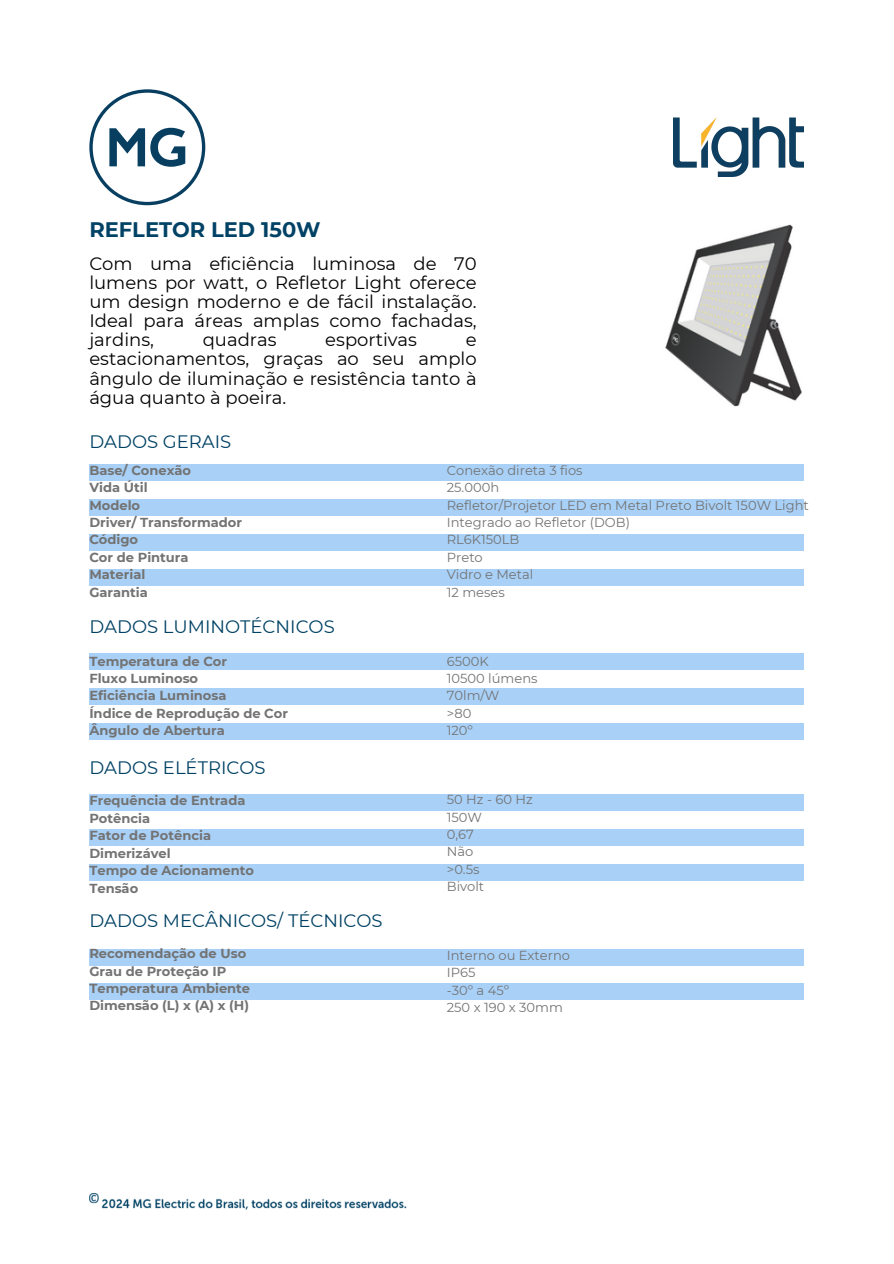
<style>
.page{position:relative;width:894px;height:1264px;background:#fff}
.page>*{position:absolute;margin:0;border:0;box-sizing:border-box;transform-origin:0 0}
.t1{font:700 21px "Montserrat";color:#004265}
.t2{font:18px/19.2px "Montserrat";color:#000;text-align:justify}
.t3{font:18px "Montserrat";color:#004265}
.t4{font:700 13.05px/17.4px "Montserrat";color:#737373}
.t5{font:13.05px "Montserrat";color:#737373}
</style>
<div class="page">
<img style="left:89px;top:1193px;width:318px;height:17px">
<svg style="left:89px;top:89px;width:116px;height:116px"></svg>
<img style="left:665px;top:225px;width:137px;height:182px">
<img style="left:673px;top:118px;width:130px;height:58px">
<div style="left:90px;top:464px;width:713px;height:17px;background:#a9d1f8"></div>
<div style="left:90px;top:499px;width:713px;height:16px;background:#a9d1f8"></div>
<div style="left:90px;top:534px;width:713px;height:17px;background:#a9d1f8"></div>
<div style="left:90px;top:569px;width:713px;height:16px;background:#a9d1f8"></div>
<div style="left:90px;top:653px;width:713px;height:16px;background:#a9d1f8"></div>
<div style="left:90px;top:688px;width:713px;height:16px;background:#a9d1f8"></div>
<div style="left:90px;top:723px;width:713px;height:16px;background:#a9d1f8"></div>
<div style="left:90px;top:794px;width:713px;height:16px;background:#a9d1f8"></div>
<div style="left:90px;top:829px;width:713px;height:16px;background:#a9d1f8"></div>
<div style="left:90px;top:864px;width:713px;height:16px;background:#a9d1f8"></div>
<div style="left:90px;top:948px;width:713px;height:17px;background:#a9d1f8"></div>
<div style="left:90px;top:983px;width:713px;height:16px;background:#a9d1f8"></div>
<h2 class="t1" style="left:89px;top:216px;width:233px">REFLETOR LED 150W</h2>
<h3 class="t2" style="left:89px;top:254px;width:388px">Com uma eficiência luminosa de 70 lumens por watt, o Refletor Light oferece um design moderno e de fácil instalação.<br>Ideal para áreas amplas como fachadas, jardins,</h3>
<h3 class="t2" style="left:203px;top:330px;width:75px">quadras</h3>
<h3 class="t2" style="left:325px;top:330px;width:93px">esportivas</h3>
<h3 class="t2" style="left:89px;top:330px;width:389px;text-indent:376px">e estacionamentos, graças ao seu amplo ângulo de iluminação e resistência tanto à água quanto à poeira.</h3>
<p class="t3" style="left:89px;top:430px;width:143px">DADOS GERAIS</p>
<p class="t4" style="left:89px;top:461px;width:154px">Base/ Conexão<br>Vida Útil<br>Modelo<br>Driver/ Transformador<br>Código<br>Cor de Pintura<br>Material<br>Garantia</p>
<p class="t5" style="left:446px;top:462px;width:137px">Conexão direta 3 fios</p>
<p class="t5" style="left:446px;top:479px;width:54px">25.000h</p>
<p class="t5" style="left:446px;top:497px;width:363px">Refletor/Projetor LED em Metal Preto Bivolt 150W Light</p>
<p class="t5" style="left:446px;top:514px;width:185px">Integrado ao Refletor (DOB)</p>
<p class="t5" style="left:446px;top:532px;width:74px">RL6K150LB</p>
<p class="t5" style="left:446px;top:549px;width:37px">Preto</p>
<h2 class="t5" style="left:446px;top:566px;width:88px">Vidro e Metal</h2>
<h4 class="t5" style="left:446px;top:584px;width:59px">12 meses</h4>
<h4 class="t3" style="left:89px;top:615px;width:247px">DADOS LUMINOTÉCNICOS</h4>
<h2 class="t4" style="left:89px;top:652px;width:200px">Temperatura de Cor<br>Fluxo Luminoso<br>Eficiência Luminosa<br>Índice de Reprodução de Cor<br>Ângulo de Abertura</h2>
<h4 class="t5" style="left:446px;top:653px;width:43px">6500K</h4>
<h2 class="t5" style="left:446px;top:670px;width:92px">10500 lúmens</h2>
<p class="t5" style="left:446px;top:687px;width:54px">70lm/W</p>
<p class="t5" style="left:446px;top:705px;width:26px">&gt;80</p>
<p class="t5" style="left:446px;top:722px;width:28px">120º</p>
<p class="t3" style="left:89px;top:757px;width:178px">DADOS ELÉTRICOS</p>
<p class="t4" style="left:89px;top:792px;width:166px">Frequência de Entrada<br>Potência<br>Fator de Potência<br>Dimerizável<br>Tempo de Acionamento<br>Tensão</p>
<p class="t5" style="left:446px;top:791px;width:87px">50 Hz - 60 Hz</p>
<p class="t5" style="left:446px;top:809px;width:37px">150W</p>
<p class="t5" style="left:446px;top:826px;width:29px">0,67</p>
<p class="t5" style="left:446px;top:843px;width:28px">Não</p>
<p class="t5" style="left:446px;top:861px;width:34px">&gt;0.5s</p>
<p class="t5" style="left:446px;top:878px;width:39px">Bivolt</p>
<p class="t3" style="left:89px;top:909px;width:295px">DADOS MECÂNICOS/ TÉCNICOS</p>
<p class="t4" style="left:89px;top:944px;width:162px">Recomendação de Uso<br>Grau de Proteção IP<br>Temperatura Ambiente<br>Dimensão (L) x (A) x (H)</p>
<h4 class="t5" style="left:446px;top:947px;width:125px">Interno ou Externo</h4>
<p class="t5" style="left:446px;top:964px;width:30px">IP65</p>
<p class="t5" style="left:446px;top:981px;width:64px">-30º a 45º</p>
<p class="t5" style="left:446px;top:999px;width:118px">250 x 190 x 30mm</p>
</div>
